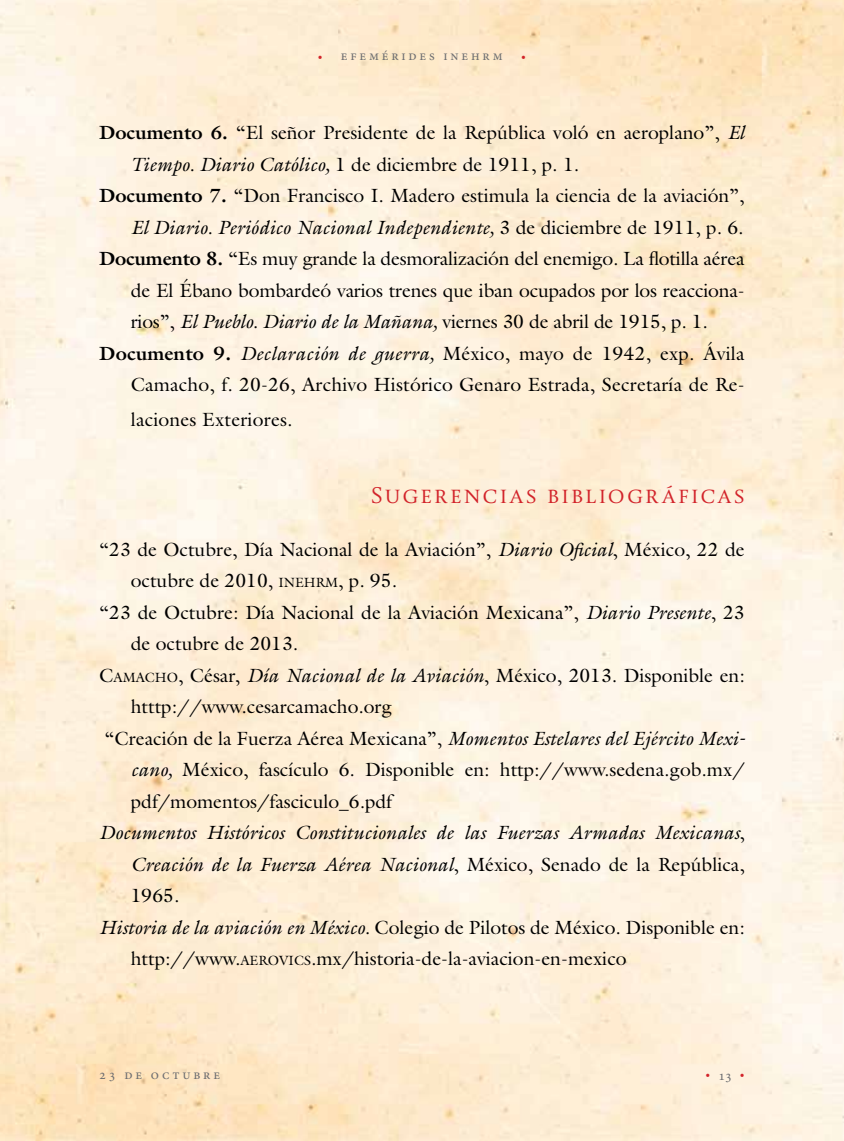
<style>
.page{position:relative;width:844px;height:1141px;background:#fff}
.page>*{position:absolute;margin:0;border:0;box-sizing:border-box;transform-origin:0 0}
.t1{font:21px "Soberana Titular";letter-spacing:.1em;color:#d2232a}
.t2{font:19.25px "Galliard";color:#000}
.t3{font:italic 19.25px "Galliard";color:#000}
.t4{font:14px "Minion Pro";letter-spacing:.2em;color:#6d6e71}
.t5{font:12.25px "Minion Pro";color:#d2232a}
.s1{font-size:12.25px;color:#d2232a}
.s2{font-weight:700}
.s3{font-style:italic}
.s4{font-style:normal}
.s5{font-size:13.47px}
.s6{font-style:inherit}
.s7{font-size:14px;color:#6d6e71}
</style>
<div class="page">
<p class="t4" style="left:318px;top:46px;width:186px"><span class="s1">•</span> efemérides inehrm</p>
<p class="t5" style="left:521px;top:48px;width:6px">•</p>
<p class="t2" style="left:99px;top:120px;width:646px"><span class="s2">Documento 6.</span> “El señor Presidente de la República voló en aeroplano”, <span class="s3">El</span></p>
<p class="t2" style="left:131px;top:152px;width:450px"><span class="s3">Tiempo. Diario Católico,</span> 1 de diciembre de 1911, p. 1.</p>
<p class="t2" style="left:99px;top:183px;width:646px"><span class="s2">Documento 7.</span> “Don Francisco I. Madero estimula la ciencia de la aviación”,</p>
<p class="t3" style="left:131px;top:215px;width:614px">El Diario. Periódico Nacional Independiente, <span class="s4">3 de diciembre de 1911, p. 6.</span></p>
<p class="t2" style="left:99px;top:246px;width:646px"><span class="s2">Documento 8.</span> “Es muy grande la desmoralización del enemigo. La flotilla aérea</p>
<p class="t2" style="left:131px;top:278px;width:615px">de El Ébano bombardeó varios trenes que iban ocupados por los reacciona-</p>
<p class="t2" style="left:131px;top:309px;width:578px">rios”, <span class="s3">El Pueblo. Diario de la Mañana,</span> viernes 30 de abril de 1915, p. 1.</p>
<p class="t2" style="left:99px;top:341px;width:646px"><span class="s2">Documento 9.</span> <span class="s3">Declaración de guerra,</span> México, mayo de 1942, exp. Ávila</p>
<p class="t2" style="left:131px;top:372px;width:615px">Camacho, f. 20-26, Archivo Histórico Genaro Estrada, Secretaría de Re-</p>
<p class="t2" style="left:131px;top:407px;width:163px">laciones Exteriores.</p>
<p class="t1" style="left:371px;top:482px;width:375px">SUGERENCIAS BIBLIOGRÁFICAS</p>
<p class="t2" style="left:99px;top:537px;width:646px">“23 de Octubre, Día Nacional de la Aviación”, <span class="s3">Diario Oficial</span>, México, 22 de</p>
<p class="t2" style="left:131px;top:568px;width:268px">octubre de 2010, <span class="s5">INEHRM</span>, p. 95.</p>
<p class="t2" style="left:99px;top:600px;width:646px">“23 de Octubre: Día Nacional de la Aviación Mexicana”, <span class="s3">Diario Presente</span>, 23</p>
<p class="t2" style="left:131px;top:631px;width:169px">de octubre de 2013.</p>
<p class="t2" style="left:99px;top:663px;width:646px"><span class="s6">C</span><span class="s5">AMACHO</span>, César, <span class="s3">Día Nacional de la Aviación</span>, México, 2013. Disponible en:</p>
<p class="t2" style="left:131px;top:694px;width:262px">htttp://www.cesarcamacho.org</p>
<p class="t2" style="left:104px;top:726px;width:642px">“Creación de la Fuerza Aérea Mexicana”, <span class="s3">Momentos Estelares del Ejército Mexi-</span></p>
<p class="t2" style="left:131px;top:757px;width:615px"><span class="s3">cano,</span> México, fascículo 6. Disponible en: http://www.sedena.gob.mx/</p>
<p class="t2" style="left:131px;top:789px;width:263px">pdf/momentos/fasciculo_6.pdf</p>
<p class="t3" style="left:99px;top:821px;width:646px">Documentos Históricos Constitucionales de las Fuerzas Armadas Mexicanas<span class="s4">,</span></p>
<p class="t3" style="left:131px;top:852px;width:615px">Creación de la Fuerza Aérea Nacional<span class="s4">, México, Senado de la República,</span></p>
<p class="t2" style="left:131px;top:883px;width:50px">1965.</p>
<p class="t2" style="left:99px;top:915px;width:646px"><span class="s3">Historia de la aviación en México.</span> Colegio de Pilotos de México. Disponible en:</p>
<p class="t2" style="left:131px;top:946px;width:497px">http://www.<span class="s5">AEROVICS</span>.mx/historia-de-la-aviacion-en-mexico</p>
<p class="t4" style="left:99px;top:1065px;width:122px">23 de octubre</p>
<p class="t5" style="left:705px;top:1066px;width:41px">• <span class="s7">13</span> •</p>
</div>
